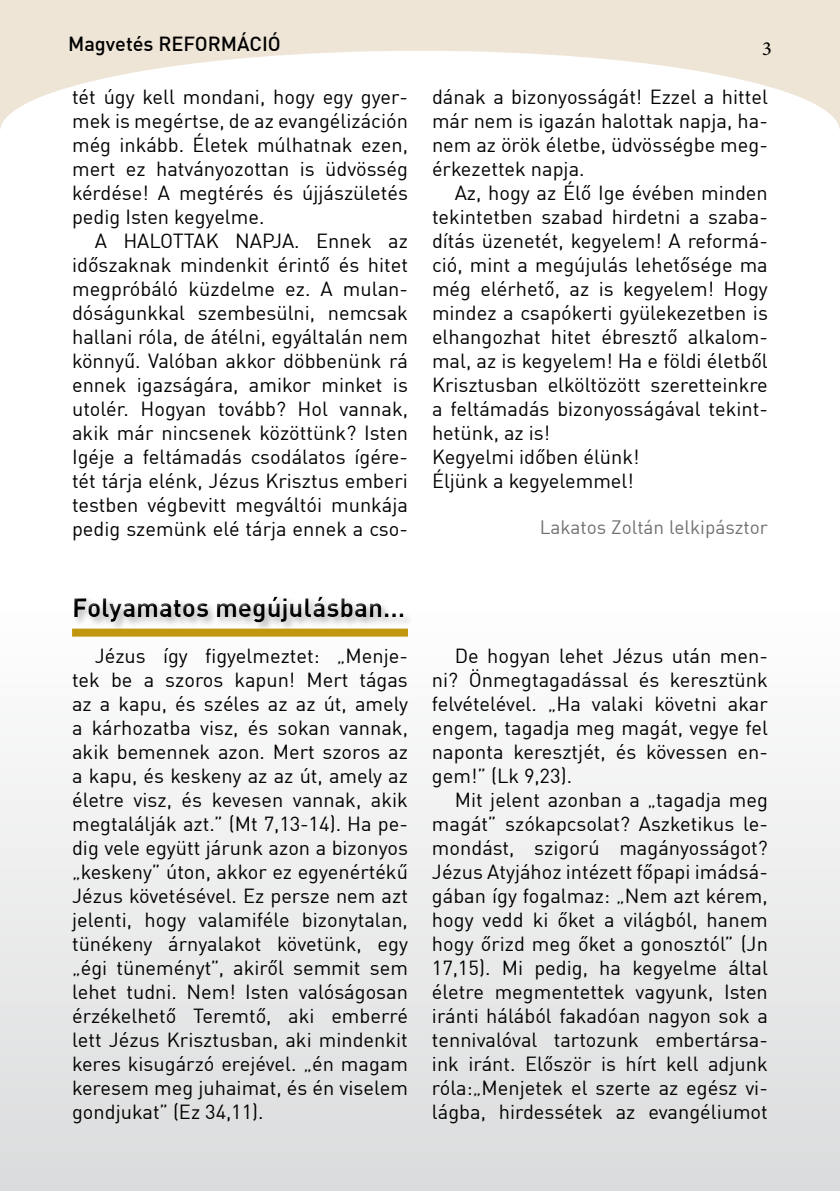
<style>
.page{position:relative;width:840px;height:1191px;background:#fff}
.page>*{position:absolute;margin:0;border:0;box-sizing:border-box;transform-origin:0 0}
.t1{font:700 26px "Adihaus DIN";color:#000}
.t2{font:20px/24px "Adihaus DIN";color:#000;text-align:justify}
.t3{font:500 20px "Adihaus DIN";color:#000}
.t4{font:500 20px "Minion Pro";color:#000}
.t5{font:19px "Adihaus DIN";color:#707172}
</style>
<div class="page">
<div style="left:0;top:0;width:839px;height:131px;background:#eee5d6"></div>
<div style="left:0;top:612px;width:839px;height:579px;background:linear-gradient(to bottom,#fefdfd,#dadbdd)"></div>
<div style="left:0;top:51px;width:839px;height:162px;background:#fff;border-radius:50%"></div>
<div style="left:72px;top:595px;width:340px;height:36px;background:#fdfdfd"></div>
<div style="left:68px;top:591px;width:339px;height:34px;background:#fff"></div>
<div style="left:70px;top:593px;width:339px;height:34px;background:#000;opacity:.75"></div>
<div style="left:72px;top:628px;width:336px;height:8px;background:#c1970d"></div>
<p class="t3" style="left:68px;top:28px;width:214px">Magvetés REFORMÁCIÓ</p>
<p class="t4" style="left:761px;top:35px;width:11px">3</p>
<p class="t2" style="left:72px;top:83px;width:337px">tét úgy kell mondani, hogy egy gyer&shy;mek is megértse, de az evangélizáción még inkább. Életek múlhatnak ezen, mert ez hatványozottan is üdvösség kérdése! A megtérés és újjászületés pedig Isten kegyelme.</p>
<p class="t2" style="left:72px;top:227px;width:337px;text-indent:23px">A HALOTTAK NAPJA. Ennek az időszaknak mindenkit érintő és hitet megpróbáló küzdelme ez. A mulan&shy;dóságunkkal szembesülni, nemcsak hallani róla, de átélni, egyáltalán nem könnyű. Valóban akkor döbbenünk rá ennek igazságára, amikor minket is utolér. Hogyan tovább? Hol vannak, akik már nincsenek közöttünk? Isten Igéje a feltámadás csodálatos ígére&shy;tét tárja elénk, Jézus Krisztus emberi testben végbevitt megváltói munkája pedig szemünk elé tárja ennek a cso-</p>
<h1 class="t1" style="left:72px;top:585px;width:334px">Folyamatos megújulásban…</h1>
<p class="t2" style="left:432px;top:83px;width:337px">dának a bizonyosságát! Ezzel a hittel már nem is igazán halottak napja, ha&shy;nem az örök életbe, üdvösségbe meg&shy;érkezettek napja.</p>
<p class="t2" style="left:432px;top:179px;width:337px;text-align:left;text-indent:23px">Az, hogy az Élő Ige évében minden tekintetben szabad hirdetni a szaba&shy;dítás üzenetét, kegyelem! A reformá&shy;ció, mint a megújulás lehetősége ma még elérhető, az is kegyelem! Hogy mindez a csapókerti gyülekezetben is elhangozhat hitet ébresztő alkalom&shy;mal, az is kegyelem! Ha e földi életből Krisztusban elköltözött szeretteinkre a feltámadás bizonyosságával tekint&shy;hetünk, az is!<br>Kegyelmi időben élünk!<br>Éljünk a kegyelemmel!</p>
<p class="t5" style="left:539px;top:512px;width:229px">Lakatos Zoltán lelkipásztor</p>
<p class="t2" style="left:72px;top:642px;width:337px;text-indent:23px">Jézus így figyelmeztet: „Menje&shy;tek be a szoros kapun! Mert tágas az a kapu, és széles az az út, amely a kárhozatba visz, és sokan vannak, akik bemennek azon. Mert szoros az a kapu, és keskeny az az út, amely az életre visz, és kevesen vannak, akik megtalálják azt.” (Mt 7,13-14). Ha pe&shy;dig vele együtt járunk azon a bizonyos „keskeny” úton, akkor ez egyenértékű Jézus követésével. Ez persze nem azt jelenti, hogy valamiféle bizonytalan, tünékeny árnyalakot követünk, egy „égi tüneményt”, akiről semmit sem lehet tudni. Nem! Isten valóságosan érzékelhető Teremtő, aki emberré lett Jézus Krisztusban, aki mindenkit keres kisugárzó erejével. „én magam keresem meg juhaimat, és én viselem gondjukat” (Ez 34,11).</p>
<p class="t2" style="left:432px;top:642px;width:337px;text-indent:23px">De hogyan lehet Jézus után men&shy;ni? Önmegtagadással és keresztünk felvételével. „Ha valaki követni akar engem, tagadja meg magát, vegye fel naponta keresztjét, és kövessen en&shy;gem!” (Lk 9,23).</p>
<p class="t2" style="left:432px;top:786px;width:337px;text-indent:23px">Mit jelent azonban a „tagadja meg magát” szókapcsolat? Aszketikus le&shy;mondást, szigorú magányosságot?<br>Jézus Atyjához intézett főpapi imádsá&shy;gában így fogalmaz: „Nem azt kérem, hogy vedd ki őket a világból, hanem hogy őrizd meg őket a gonosztól” (Jn 17,15). Mi pedig, ha kegyelme által életre megmentettek vagyunk, Isten iránti hálából fakadóan nagyon sok a tennivalóval tartozunk embertársa&shy;ink iránt. Először is hírt kell adjunk róla:„Menjetek el szerte az egész vi&shy;lágba, hirdessétek az evangéliumot</p>
</div>
